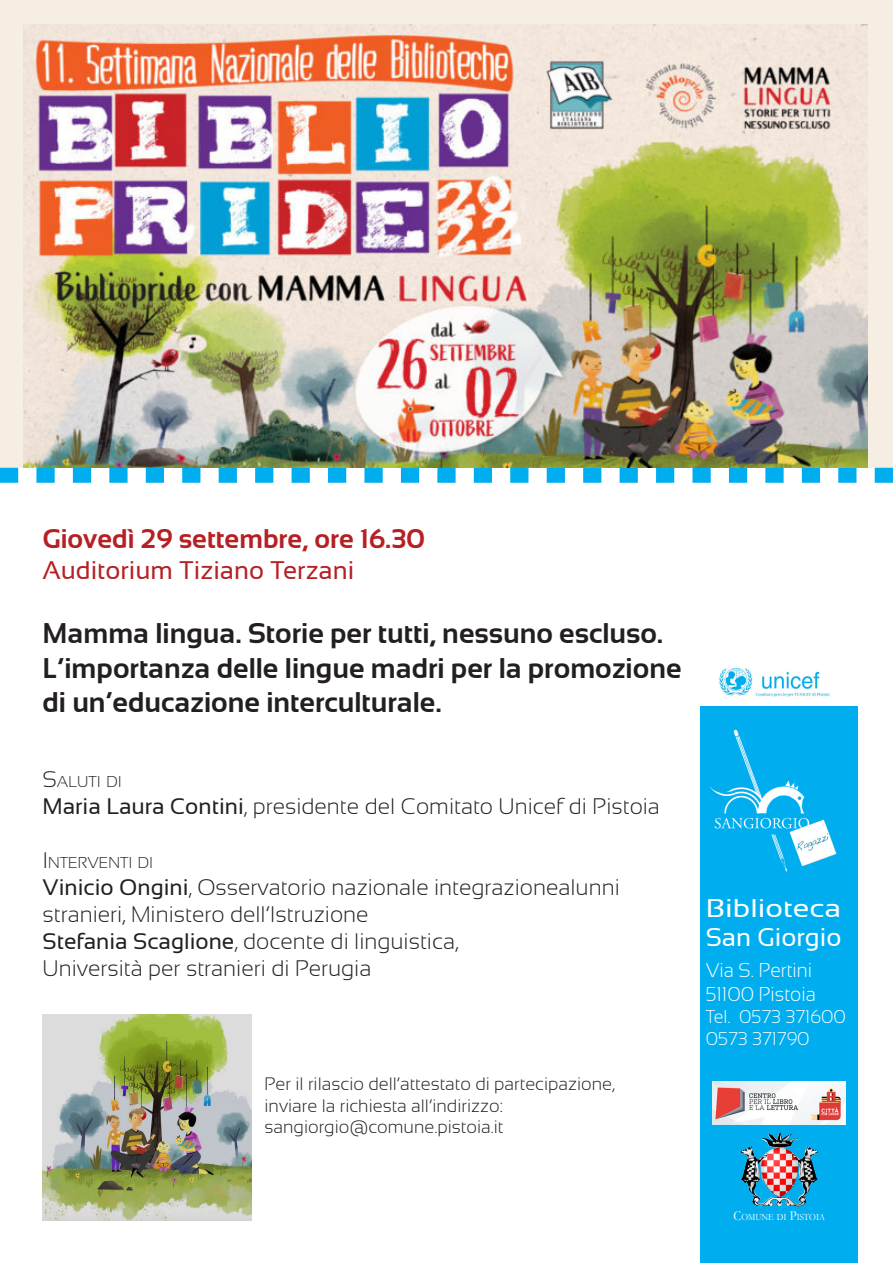
<style>
.page{position:relative;width:893px;height:1263px;background:#fff}
.page>*{position:absolute;margin:0;border:0;box-sizing:border-box;transform-origin:0 0}
.t1{font:700 28.5px "Sansation";color:#231f20}
.t2{font:700 27px "Sansation";color:#b62024}
.t3{font:25.65px "Sansation";color:#fff;scale:1.17 1}
.t4{font:25.65px "Sansation";color:#fff}
.t5{font:25.5px "Sansation";color:#b62024}
.t6{font:300 22.5px/27px "Sansation";color:#231f20}
.t7{font:300 19.95px "Sansation";color:#fff;scale:.95 1}
.t8{font:300 18.6px "Sansation";color:#fff;scale:.95 1}
.t9{font:300 18px "Sansation";color:#231f20}
.t10{font:300 15.75px "Sansation";color:#231f20}
.t11{font:9.6px "Garamond";color:#fff;scale:.9 1}
.s1{font-size:22.5px}
.s2{font-weight:400}
.s3{font-size:13.8px}
</style>
<div class="page">
<div style="left:0;top:0;width:893px;height:468px;background:#f6eee3"></div>
<svg style="left:0;top:468px;width:893px;height:15px"></svg>
<img style="left:23px;top:25px;width:845px;height:443px">
<div style="left:701px;top:707px;width:157px;height:556px;background:#00aeef"></div>
<img style="left:740px;top:1132px;width:78px;height:74px">
<img style="left:713px;top:1081px;width:132px;height:43px">
<img style="left:709px;top:729px;width:128px;height:143px">
<img style="left:719px;top:668px;width:111px;height:29px">
<img style="left:43px;top:1014px;width:209px;height:206px">
<p class="t2" style="left:43px;top:524px;width:384px">Giovedì 29 settembre, ore 16.30</p>
<p class="t5" style="left:43px;top:555px;width:313px">Auditorium Tiziano Terzani</p>
<p class="t1" style="left:43px;top:618px;width:622px">Mamma lingua. Storie per tutti, nessuno escluso.</p>
<p class="t1" style="left:43px;top:652px;width:641px">L’importanza delle lingue madri per la promozione</p>
<p class="t1" style="left:43px;top:686px;width:401px">di un’educazione interculturale.</p>
<p class="t10" style="left:43px;top:773px;width:81px"><span class="s1">S</span>ALUTI DI</p>
<p class="t6" style="left:43px;top:793px;width:619px"><span class="s2">Maria Laura Contini</span>, presidente del Comitato Unicef di Pistoia</p>
<p class="t10" style="left:43px;top:854px;width:112px"><span class="s1">I</span> NTERVENTI DI</p>
<p class="t6" style="left:43px;top:874px;width:579px"><span class="s2">Vinicio Ongini</span>, Osservatorio nazionale integrazionealunni stranieri, Ministero dell’Istruzione</p>
<p class="t6" style="left:43px;top:928px;width:417px"><span class="s2">Stefania Scaglione</span>, docente di linguistica,</p>
<p class="t6" style="left:43px;top:955px;width:330px">Università per stranieri di Perugia</p>
<p class="t9" style="left:265px;top:1073px;width:352px">Per il rilascio dell’attestato di partecipazione,</p>
<p class="t9" style="left:265px;top:1095px;width:240px">inviare la richiesta all’indirizzo:</p>
<p class="t9" style="left:265px;top:1117px;width:240px">sangiorgio@comune.pistoia.it</p>
<p class="t3" style="left:706px;top:894px;width:117px">Biblioteca</p>
<p class="t4" style="left:706px;top:922px;width:137px">San Giorgio</p>
<p class="t7" style="left:706px;top:959px;width:113px">Via S. Pertini</p>
<p class="t7" style="left:706px;top:983px;width:117px">51100 Pistoia</p>
<p class="t8" style="left:706px;top:1006px;width:149px">Tel. 0573 371600</p>
<p class="t8" style="left:706px;top:1028px;width:111px">0573 371790</p>
<p class="t11" style="left:733px;top:1211px;width:103px"><span class="s3">C</span>OMUNE DI <span class="s3">P</span>ISTOIA</p>
</div>
